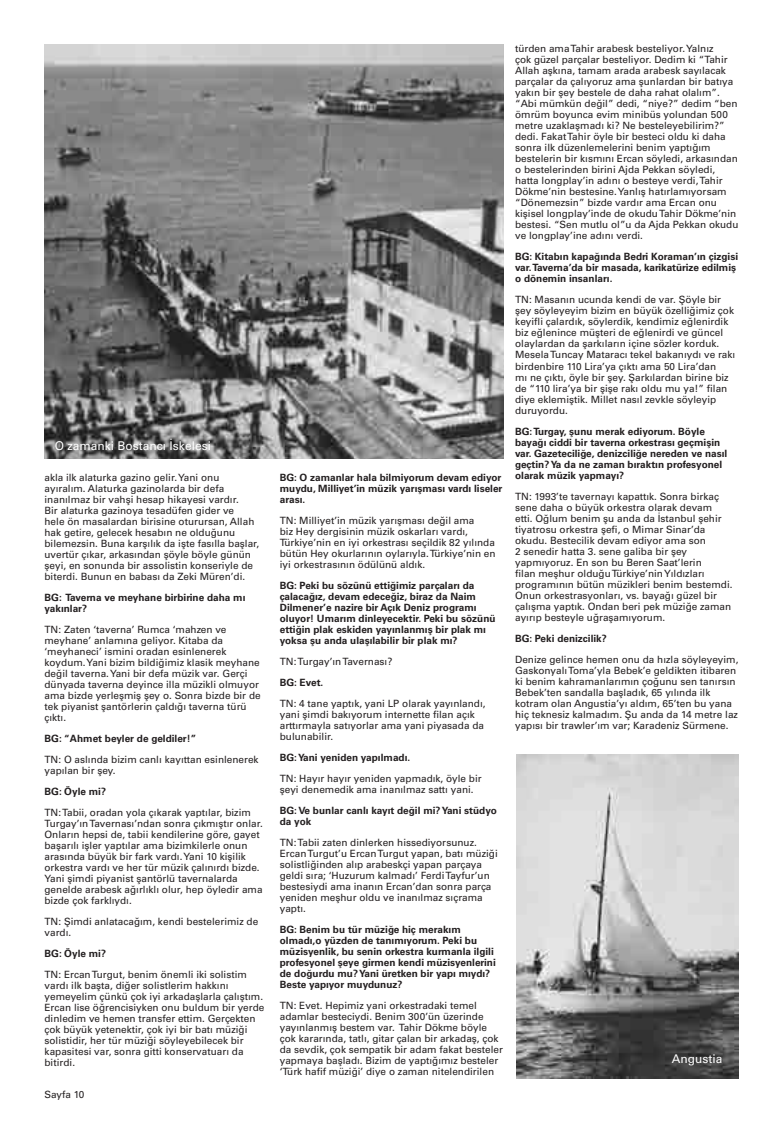
<style>
.page{position:relative;width:783px;height:1123px;background:#fff}
.page>*{position:absolute;margin:0;border:0;box-sizing:border-box;transform-origin:0 0}
.t1{font:500 12px "Univers";color:#fff}
.t2{font:500 10px/11px "Univers";color:#231f20}
.t3{font:700 10px/11px "Univers";color:#231f20}
</style>
<div class="page">
<img style="left:45px;top:45px;width:458px;height:414px">
<img style="left:516px;top:755px;width:222px;height:323px">
<p class="t1" style="left:55px;top:438px;width:158px">O zamanki Bostancı İskelesi</p>
<p class="t2" style="left:45px;top:472px;width:216px">akla ilk alaturka gazino gelir. Yani onu ayıralım. Alaturka gazinolarda bir defa inanılmaz bir vahşi hesap hikayesi vardır.<br>Bir alaturka gazinoya tesadüfen gider ve<br>hele ön masalardan birisine oturursan, Allah hak getire, gelecek hesabın ne olduğunu bilemezsin. Buna karşılık da işte fasılla başlar, uvertür çıkar, arkasından şöyle böyle günün şeyi, en sonunda bir assolistin konseriyle de biterdi. Bunun en babası da Zeki Müren’di.</p>
<p class="t3" style="left:45px;top:592px;width:202px">BG: Taverna ve meyhane birbirine daha mı yakınlar?</p>
<p class="t2" style="left:45px;top:624px;width:217px">TN: Zaten ‘taverna’ Rumca ‘mahzen ve meyhane’ anlamına geliyor. Kitaba da ‘meyhaneci’ ismini oradan esinlenerek koydum. Yani bizim bildiğimiz klasik meyhane değil taverna. Yani bir defa müzik var. Gerçi dünyada taverna deyince illa müzikli olmuyor ama bizde yerleşmiş şey o. Sonra bizde bir de tek piyanist şantörlerin çaldığı taverna türü çıktı.</p>
<p class="t3" style="left:45px;top:733px;width:153px">BG: “Ahmet beyler de geldiler!”</p>
<p class="t2" style="left:45px;top:754px;width:215px">TN: O aslında bizim canlı kayıttan esinlenerek yapılan bir şey.</p>
<p class="t3" style="left:45px;top:786px;width:63px">BG: Öyle mi?</p>
<p class="t2" style="left:45px;top:807px;width:220px">TN: Tabii, oradan yola çıkarak yaptılar, bizim Turgay’ın Tavernası’ndan sonra çıkmıştır onlar.<br>Onların hepsi de, tabii kendilerine göre, gayet başarılı işler yaptılar ama bizimkilerle onun arasında büyük bir fark vardı. Yani 10 kişilik orkestra vardı ve her tür müzik çalınırdı bizde.<br>Yani şimdi piyanist şantörlü tavernalarda genelde arabesk ağırlıklı olur, hep öyledir ama bizde çok farklıydı.</p>
<p class="t2" style="left:45px;top:916px;width:215px">TN: Şimdi anlatacağım, kendi bestelerimiz de vardı.</p>
<p class="t3" style="left:45px;top:948px;width:63px">BG: Öyle mi?</p>
<p class="t2" style="left:45px;top:969px;width:221px">TN: Ercan Turgut, benim önemli iki solistim vardı ilk başta, diğer solistlerim hakkını yemeyelim çünkü çok iyi arkadaşlarla çalıştım.<br>Ercan lise öğrencisiyken onu buldum bir yerde dinledim ve hemen transfer ettim. Gerçekten çok büyük yetenektir, çok iyi bir batı müziği solistidir, her tür müziği söyleyebilecek bir kapasitesi var, sonra gitti konservatuarı da bitirdi.</p>
<p class="t2" style="left:45px;top:1089px;width:41px">Sayfa 10</p>
<p class="t3" style="left:280px;top:472px;width:224px;text-align:justify">BG: O zamanlar hala bilmiyorum devam ediyor muydu, Milliyet’in müzik yarışması vardı liseler arası.</p>
<p class="t2" style="left:280px;top:515px;width:217px">TN: Milliyet’in müzik yarışması değil ama<br>biz Hey dergisinin müzik oskarları vardı, Türkiye’nin en iyi orkestrası seçildik 82 yılında bütün Hey okurlarının oylarıyla. Türkiye’nin en iyi orkestrasının ödülünü aldık.</p>
<p class="t3" style="left:280px;top:580px;width:217px">BG: Peki bu sözünü ettiğimiz parçaları da çalacağız, devam edeceğiz, biraz da Naim Dilmener’e nazire bir Açık Deniz programı oluyor! Umarım dinleyecektir. Peki bu sözünü ettiğin plak eskiden yayınlanmış bir plak mı yoksa şu anda ulaşılabilir bir plak mı?</p>
<p class="t2" style="left:280px;top:656px;width:114px">TN: Turgay’ın Tavernası?</p>
<p class="t3" style="left:280px;top:677px;width:45px">BG: Evet.</p>
<p class="t2" style="left:280px;top:698px;width:207px">TN: 4 tane yaptık, yani LP olarak yayınlandı, yani şimdi bakıyorum internette filan açık arttırmayla satıyorlar ama yani piyasada da bulunabilir.</p>
<p class="t3" style="left:280px;top:752px;width:132px">BG: Yani yeniden yapılmadı.</p>
<p class="t2" style="left:280px;top:773px;width:203px">TN: Hayır hayır yeniden yapmadık, öyle bir şeyi denemedik ama inanılmaz sattı yani.</p>
<p class="t3" style="left:280px;top:805px;width:218px">BG: Ve bunlar canlı kayıt değil mi? Yani stüdyo da yok</p>
<p class="t2" style="left:280px;top:837px;width:219px">TN: Tabii zaten dinlerken hissediyorsunuz.<br>Ercan Turgut’u Ercan Turgut yapan, batı müziği solistliğinden alıp arabeskçi yapan parçaya geldi sıra; ‘Huzurum kalmadı’ Ferdi Tayfur’un bestesiydi ama inanın Ercan’dan sonra parça yeniden meşhur oldu ve inanılmaz sıçrama yaptı.</p>
<p class="t3" style="left:280px;top:924px;width:217px">BG: Benim bu tür müziğe hiç merakım olmadı,o yüzden de tanımıyorum. Peki bu müzisyenlik, bu senin orkestra kurmanla ilgili profesyonel şeye girmen kendi müzisyenlerini de doğurdu mu? Yani üretken bir yapı mıydı?<br>Beste yapıyor muydunuz?</p>
<p class="t2" style="left:280px;top:1000px;width:225px">TN: Evet. Hepimiz yani orkestradaki temel adamlar besteciydi. Benim 300’ün üzerinde yayınlanmış bestem var. Tahir Dökme böyle çok kararında, tatlı, gitar çalan bir arkadaş, çok da sevdik, çok sempatik bir adam fakat besteler yapmaya başladı. Bizim de yaptığımız besteler ‘Türk hafif müziği’ diye o zaman nitelendirilen</p>
<p class="t2" style="left:515px;top:43px;width:225px">türden ama Tahir arabesk besteliyor. Yalnız<br>çok güzel parçalar besteliyor. Dedim ki “Tahir Allah aşkına, tamam arada arabesk sayılacak parçalar da çalıyoruz ama şunlardan bir batıya yakın bir şey bestele de daha rahat olalım”. “Abi mümkün değil” dedi, “niye?” dedim “ben ömrüm boyunca evim minibüs yolundan 500 metre uzaklaşmadı ki? Ne besteleyebilirim?” dedi. Fakat Tahir öyle bir besteci oldu ki daha sonra ilk düzenlemelerini benim yaptığım bestelerin bir kısmını Ercan söyledi, arkasından o bestelerinden birini Ajda Pekkan söyledi, hatta longplay’in adını o besteye verdi, Tahir Dökme’nin bestesine. Yanlış hatırlamıyorsam “Dönemezsin” bizde vardır ama Ercan onu kişisel longplay’inde de okudu Tahir Dökme’nin bestesi. “Sen mutlu ol”u da Ajda Pekkan okudu ve longplay’ine adını verdi.</p>
<p class="t3" style="left:515px;top:251px;width:224px">BG: Kitabın kapağında Bedri Koraman’ın çizgisi var. Taverna’da bir masada, karikatürize edilmiş o dönemin insanları.</p>
<p class="t2" style="left:515px;top:294px;width:221px">TN: Masanın ucunda kendi de var. Şöyle bir şey söyleyeyim bizim en büyük özelliğimiz çok keyifli çalardık, söylerdik, kendimiz eğlenirdik biz eğlenince müşteri de eğlenirdi ve güncel olaylardan da şarkıların içine sözler korduk.<br>Mesela Tuncay Mataracı tekel bakanıydı ve rakı birdenbire 110 Lira’ya çıktı ama 50 Lira’dan<br>mı ne çıktı, öyle bir şey. Şarkılardan birine biz de “110 lira’ya bir şişe rakı oldu mu ya!” filan diye eklemiştik. Millet nasıl zevkle söyleyip duruyordu.</p>
<p class="t3" style="left:515px;top:425px;width:214px">BG: Turgay, şunu merak ediyorum. Böyle bayağı ciddi bir taverna orkestrası geçmişin var. Gazeteciliğe, denizciliğe nereden ve nasıl geçtin? Ya da ne zaman bıraktın profesyonel olarak müzik yapmayı?</p>
<p class="t2" style="left:515px;top:490px;width:219px">TN: 1993’te tavernayı kapattık. Sonra birkaç sene daha o büyük orkestra olarak devam<br>etti. Oğlum benim şu anda da İstanbul şehir tiyatrosu orkestra şefi, o Mimar Sinar’da okudu. Bestecilik devam ediyor ama son<br>2 senedir hatta 3. sene galiba bir şey yapmıyoruz. En son bu Beren Saat’lerin<br>filan meşhur olduğu Türkiye’nin Yıldızları programının bütün müzikleri benim bestemdi.<br>Onun orkestrasyonları, vs. bayağı güzel bir çalışma yaptık. Ondan beri pek müziğe zaman ayırıp besteyle uğraşamıyorum.</p>
<p class="t3" style="left:515px;top:632px;width:93px">BG: Peki denizcilik?</p>
<p class="t2" style="left:515px;top:653px;width:225px">Denize gelince hemen onu da hızla söyleyeyim, Gaskonyalı Toma’yla Bebek’e geldikten itibaren ki benim kahramanlarımın çoğunu sen tanırsın Bebek’ten sandalla başladık, 65 yılında ilk kotram olan Angustia’yı aldım, 65’ten bu yana hiç teknesiz kalmadım. Şu anda da 14 metre laz yapısı bir trawler’ım var; Karadeniz Sürmene.</p>
<p class="t1" style="left:671px;top:1051px;width:52px">Angustia</p>
</div>
